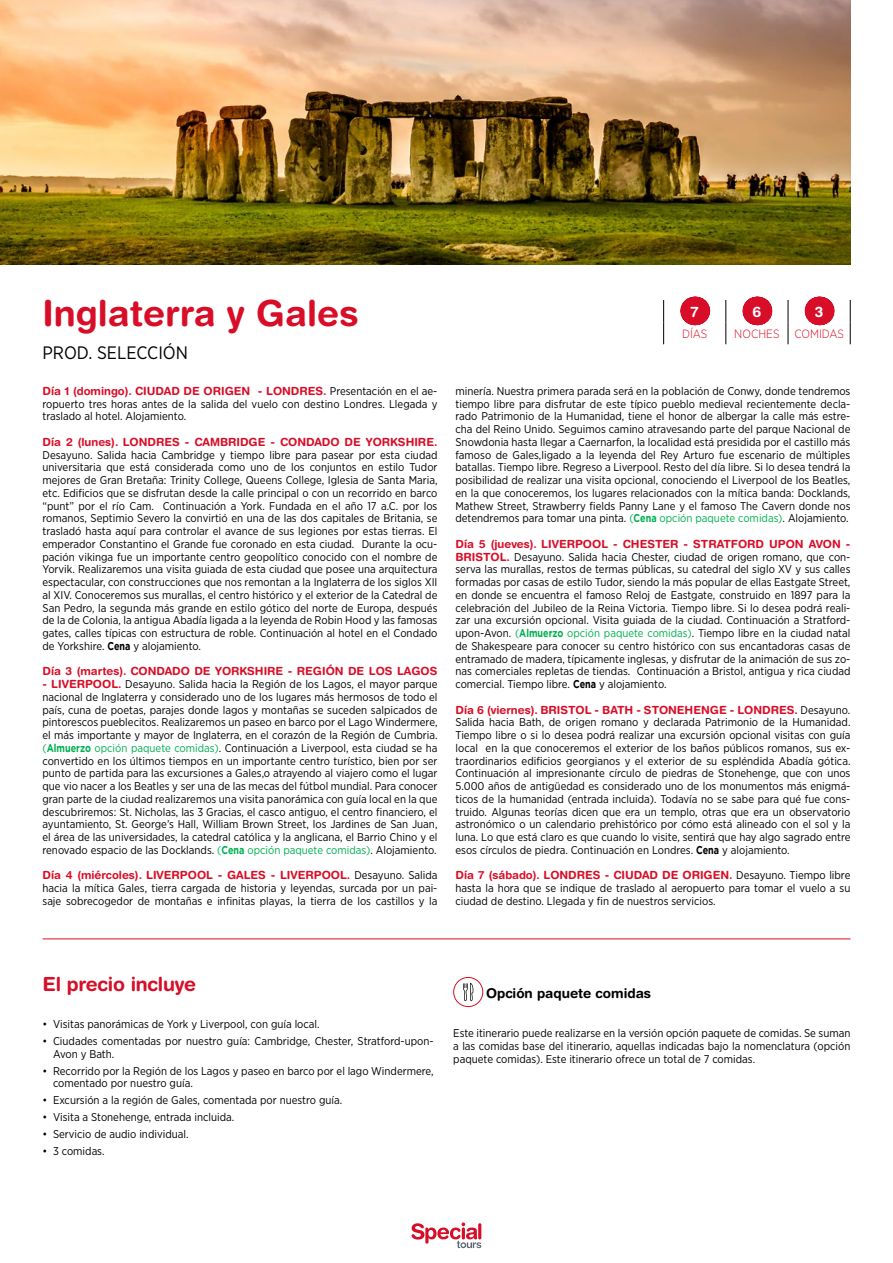
<style>
.page{position:relative;width:893px;height:1263px;background:#fff}
.page>*{position:absolute;margin:0;border:0;box-sizing:border-box;transform-origin:0 0}
.titular{font:700 36px "Helvetica Rounded LT Std";color:#d80e28}
.itinerario{font:700 19.5px "Helvetica Rounded LT Std";letter-spacing:-.01em;color:#d80e28}
.itinerario-2{font:18px "Gotham Narrow";color:#000}
.numeros{font:700 14.55px "Helvetica Rounded LT Std";color:#fff}
.itinerario-3{font:700 13.5px "Helvetica Rounded LT Std";color:#000}
.t1{font:300 12px "Gotham Narrow";color:#d80e28}
.itinerario-4{font:11.25px/12.8px "Gotham Narrow";color:#000;text-align:justify}
.itinerario-5{font:700 11.25px "Helvetica Rounded LT Std";color:#d80e28}
.s1{font-family:"Helvetica Rounded LT Std";font-weight:700;color:#d80e28}
.s2{font-family:"Gotham";font-weight:700}
.s3{color:#00b050}
.s4{font-family:"Gotham";font-weight:700;color:#00b050}
</style>
<div class="page">
<div style="left:453px;top:977px;width:30px;height:30px;border:1px solid #d80e28;border-radius:50%"></div>
<svg style="left:463px;top:983px;width:10px;height:18px"></svg>
<svg style="left:663px;top:300px;width:1px;height:44px"></svg>
<svg style="left:726px;top:300px;width:1px;height:44px"></svg>
<svg style="left:788px;top:300px;width:1px;height:44px"></svg>
<svg style="left:850px;top:300px;width:1px;height:44px"></svg>
<svg style="left:694px;top:297px;width:2px;height:28px"></svg>
<svg style="left:757px;top:297px;width:1px;height:28px"></svg>
<svg style="left:819px;top:297px;width:1px;height:28px"></svg>
<hr style="left:43px;top:938px;width:807px;height:1px;background:#d80e28">
<svg style="left:412px;top:1222px;width:69px;height:26px"></svg>
<img style="left:0;top:0;width:850px;height:264px">
<p class="titular" style="left:43px;top:292px;width:318px">Inglaterra y Gales</p>
<p class="itinerario-2" style="left:43px;top:341px;width:147px">PROD. SELECCIÓN</p>
<p class="itinerario-4" style="left:43px;top:384px;width:396px"><span class="s1">Día 1 (domingo). CIUDAD DE ORIGEN - LONDRES.</span> Presentación en el ae&shy;ropuerto tres horas antes de la salida del vuelo con destino Londres. Llegada y traslado al hotel. Alojamiento.</p>
<p class="itinerario-4" style="left:43px;top:435px;width:396px"><span class="s1">Día 2 (lunes). LONDRES - CAMBRIDGE - CONDADO DE YORKSHIRE.<br></span>Desayuno. Salida hacia Cambridge y tiempo libre para pasear por esta ciudad universitaria que está considerada como uno de los conjuntos en estilo Tudor mejores de Gran Bretaña: Trinity College, Queens College, Iglesia de Santa Maria, etc. Edificios que se disfrutan desde la calle principal o con un recorrido en barco “punt” por el río Cam. Continuación a York. Fundada en el año 17 a.C. por los romanos, Septimio Severo la convirtió en una de las dos capitales de Britania, se trasladó hasta aquí para controlar el avance de sus legiones por estas tierras. El emperador Constantino el Grande fue coronado en esta ciudad. Durante la ocu&shy;pación vikinga fue un importante centro geopolítico conocido con el nombre de Yorvik. Realizaremos una visita guiada de esta ciudad que posee una arquitectura espectacular, con construcciones que nos remontan a la Inglaterra de los siglos XII al XIV. Conoceremos sus murallas, el centro histórico y el exterior de la Catedral de San Pedro, la segunda más grande en estilo gótico del norte de Europa, después de la de Colonia, la antigua Abadía ligada a la leyenda de Robin Hood y las famosas gates, calles típicas con estructura de roble. Continuación al hotel en el Condado de Yorkshire. <span class="s2">Cena</span> y alojamiento.</p>
<p class="itinerario-5" style="left:43px;top:664px;width:396px">Día 3 (martes). CONDADO DE YORKSHIRE - REGIÓN DE LOS LAGOS</p>
<p class="itinerario-4" style="left:43px;top:677px;width:396px"><span class="s1">- LIVERPOOL.</span> Desayuno. Salida hacia la Región de los Lagos, el mayor parque nacional de Inglaterra y considerado uno de los lugares más hermosos de todo el país, cuna de poetas, parajes donde lagos y montañas se suceden salpicados de pintorescos pueblecitos. Realizaremos un paseo en barco por el Lago Windermere, el más importante y mayor de Inglaterra, en el corazón de la Región de Cumbria. <span class="s3">(</span><span class="s4">Almuerzo</span> <span class="s3">opción paquete comidas)</span>. Continuación a Liverpool, esta ciudad se ha convertido en los últimos tiempos en un importante centro turístico, bien por ser punto de partida para las excursiones a Gales,o atrayendo al viajero como el lugar que vio nacer a los Beatles y ser una de las mecas del fútbol mundial. Para conocer gran parte de la ciudad realizaremos una visita panorámica con guía local en la que descubriremos: St. Nicholas, las 3 Gracias, el casco antiguo, el centro financiero, el ayuntamiento, St. George’s Hall, William Brown Street, los Jardines de San Juan, el área de las universidades, la catedral católica y la anglicana, el Barrio Chino y el renovado espacio de las Docklands. <span class="s3">(</span><span class="s4">Cena</span> <span class="s3">opción paquete comidas)</span>. Alojamiento.</p>
<p class="itinerario-4" style="left:43px;top:869px;width:396px"><span class="s1">Día 4 (miércoles). LIVERPOOL - GALES - LIVERPOOL.</span> Desayuno. Salida hacia la mítica Gales, tierra cargada de historia y leyendas, surcada por un pai&shy;saje sobrecogedor de montañas e infinitas playas, la tierra de los castillos y la</p>
<p class="numeros" style="left:691px;top:303px;width:10px">7</p>
<p class="numeros" style="left:752px;top:303px;width:10px">6</p>
<p class="numeros" style="left:815px;top:303px;width:10px">3</p>
<p class="t1" style="left:682px;top:327px;width:27px">DÍAS</p>
<p class="t1" style="left:734px;top:327px;width:47px">NOCHES</p>
<p class="t1" style="left:794px;top:327px;width:51px">COMIDAS</p>
<p class="itinerario-4" style="left:455px;top:384px;width:396px">minería. Nuestra primera parada será en la población de Conwy, donde tendremos tiempo libre para disfrutar de este típico pueblo medieval recientemente decla&shy;rado Patrimonio de la Humanidad, tiene el honor de albergar la calle más estre&shy;cha del Reino Unido. Seguimos camino atravesando parte del parque Nacional de Snowdonia hasta llegar a Caernarfon, la localidad está presidida por el castillo más famoso de Gales,ligado a la leyenda del Rey Arturo fue escenario de múltiples batallas. Tiempo libre. Regreso a Liverpool. Resto del día libre. Si lo desea tendrá la posibilidad de realizar una visita opcional, conociendo el Liverpool de los Beatles, en la que conoceremos, los lugares relacionados con la mítica banda: Docklands, Mathew Street, Strawberry fields Panny Lane y el famoso The Cavern donde nos detendremos para tomar una pinta. <span class="s3">(</span><span class="s4">Cena</span> <span class="s3">opción paquete comidas)</span>. Alojamiento.</p>
<p class="itinerario-4" style="left:455px;top:537px;width:396px"><span class="s1">Día 5 (jueves). LIVERPOOL - CHESTER - STRATFORD UPON AVON - BRISTOL.</span> Desayuno. Salida hacia Chester, ciudad de origen romano, que con&shy;serva las murallas, restos de termas públicas, su catedral del siglo XV y sus calles formadas por casas de estilo Tudor, siendo la más popular de ellas Eastgate Street, en donde se encuentra el famoso Reloj de Eastgate, construido en 1897 para la celebración del Jubileo de la Reina Victoria. Tiempo libre. Si lo desea podrá reali&shy;zar una excursión opcional. Visita guiada de la ciudad. Continuación a Stratford&shy;upon-Avon. <span class="s3">(</span><span class="s4">Almuerzo</span> <span class="s3">opción paquete comidas)</span>. Tiempo libre en la ciudad natal de Shakespeare para conocer su centro histórico con sus encantadoras casas de entramado de madera, típicamente inglesas, y disfrutar de la animación de sus zo&shy;nas comerciales repletas de tiendas. Continuación a Bristol, antigua y rica ciudad comercial. Tiempo libre. <span class="s2">Cena</span> y alojamiento.</p>
<p class="itinerario-4" style="left:455px;top:703px;width:396px"><span class="s1">Día 6 (viernes). BRISTOL - BATH - STONEHENGE - LONDRES.</span> Desayuno.<br>Salida hacia Bath, de origen romano y declarada Patrimonio de la Humanidad.<br>Tiempo libre o si lo desea podrá realizar una excursión opcional visitas con guía local en la que conoceremos el exterior de los baños públicos romanos, sus ex&shy;traordinarios edificios georgianos y el exterior de su espléndida Abadía gótica.<br>Continuación al impresionante círculo de piedras de Stonehenge, que con unos 5.000 años de antigüedad es considerado uno de los monumentos más enigmá&shy;ticos de la humanidad (entrada incluida). Todavía no se sabe para qué fue cons&shy;truido. Algunas teorías dicen que era un templo, otras que era un observatorio astronómico o un calendario prehistórico por cómo está alineado con el sol y la luna. Lo que está claro es que cuando lo visite, sentirá que hay algo sagrado entre esos círculos de piedra. Continuación en Londres. <span class="s2">Cena</span> y alojamiento.</p>
<p class="itinerario-4" style="left:455px;top:869px;width:396px"><span class="s1">Día 7 (sábado). LONDRES - CIUDAD DE ORIGEN.</span> Desayuno. Tiempo libre hasta la hora que se indique de traslado al aeropuerto para tomar el vuelo a su ciudad de destino. Llegada y fin de nuestros servicios.</p>
<p class="itinerario" style="left:43px;top:972px;width:155px">El precio incluye</p>
<p class="itinerario-4" style="left:43px;top:1017px;width:279px">• Visitas panorámicas de York y Liverpool, con guía local.</p>
<p class="itinerario-4" style="left:53px;top:1034px;width:382px;text-indent:-11px">• Ciudades comentadas por nuestro guía: Cambridge, Chester, Stratford-upon-<br>Avon y Bath.</p>
<p class="itinerario-4" style="left:53px;top:1064px;width:382px;text-indent:-11px">• Recorrido por la Región de los Lagos y paseo en barco por el lago Windermere, comentado por nuestro guía.</p>
<p class="itinerario-4" style="left:43px;top:1094px;width:301px">• Excursión a la región de Gales, comentada por nuestro guía.</p>
<p class="itinerario-4" style="left:43px;top:1111px;width:193px">• Visita a Stonehenge, entrada incluida.</p>
<p class="itinerario-4" style="left:43px;top:1128px;width:148px">• Servicio de audio individual.</p>
<p class="itinerario-4" style="left:43px;top:1145px;width:64px">• 3 comidas.</p>
<p class="itinerario-3" style="left:486px;top:985px;width:167px">Opción paquete comidas</p>
<p class="itinerario-4" style="left:453px;top:1027px;width:399px">Este itinerario puede realizarse en la versión opción paquete de comidas. Se suman a las comidas base del itinerario, aquellas indicadas bajo la nomenclatura (opción paquete comidas). Este itinerario ofrece un total de 7 comidas.</p>
</div>
